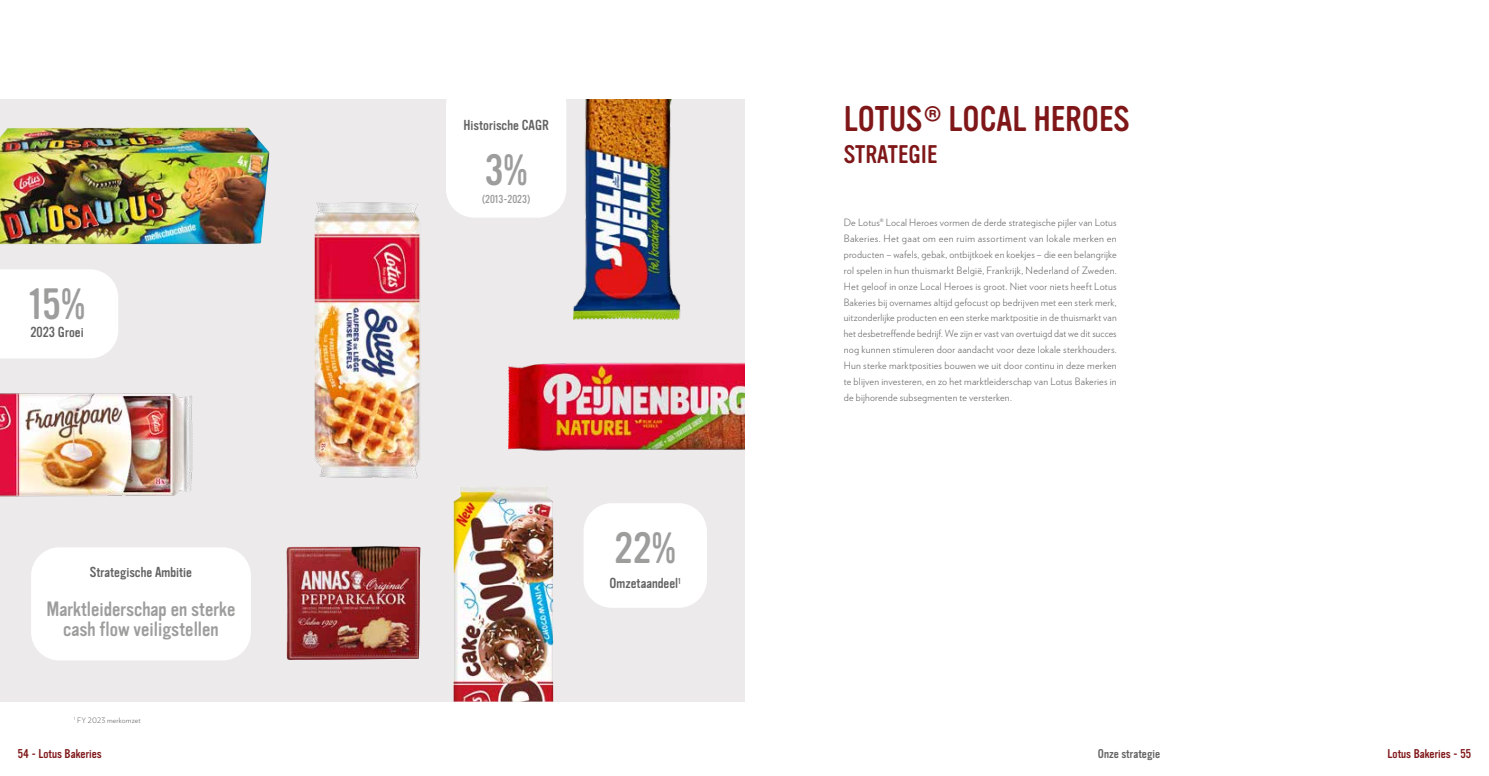
<style>
.page{position:relative;width:1489px;height:776px;background:#fff}
.page>*{position:absolute;margin:0;border:0;box-sizing:border-box;transform-origin:0 0}
.t1{font:43px "Vinyl OT";color:#9d9d9c}
.t2{font:35px "Vinyl OT";color:#7f1719}
.t3{font:25px "Vinyl OT";color:#7f1719}
.t4{font:20.38px/20.4px "Vinyl OT";color:#9d9d9c;text-align:center}
.t5{font:14.25px "Vinyl OT";color:#646363}
.t6{font:12.5px "Vinyl OT";color:#7f1719}
.t7{font:12.5px "Vinyl OT";color:#646363}
.t8{font:11.25px "Vinyl OT";color:#9d9d9c}
.t9{font:300 10px/15.9px "Verlag";letter-spacing:.02em;color:#646363;text-align:justify}
.t10{font:300 7.5px "Verlag";letter-spacing:.03em;color:#646363}
</style>
<div class="page">
<div style="left:0;top:99px;width:744px;height:603px;background:#eceaea"></div>
<img style="left:0;top:393px;width:193px;height:104px">
<div style="left:583px;top:503px;width:124px;height:105px;background:#fff;border-radius:28px"></div>
<div style="left:446px;top:76px;width:120px;height:142px;background:#fff;border-radius:28px"></div>
<div style="left:0;top:269px;width:118px;height:89px;background:#fff"></div>
<img style="left:584px;top:99px;width:88px;height:138px">
<img style="left:508px;top:237px;width:236px;height:340px">
<img style="left:314px;top:202px;width:106px;height:276px">
<img style="left:286px;top:546px;width:134px;height:114px">
<img style="left:453px;top:485px;width:100px;height:217px">
<div style="left:31px;top:547px;width:220px;height:113px;background:#fff;border-radius:28px"></div>
<img style="left:0;top:127px;width:269px;height:117px">
<h1 class="t1" style="left:29px;top:280px;width:58px">15%</h1>
<h3 class="t5" style="left:30px;top:325px;width:55px">2023 Groei</h3>
<h3 class="t5" style="left:90px;top:565px;width:104px">Strategische Ambitie</h3>
<h3 class="t4" style="left:46px;top:599px;width:191px">Marktleiderschap en sterke cash flow veiligstellen</h3>
<p class="t10" style="left:74px;top:715px;width:68px"><sup>1</sup> FY 2023 merkomzet</p>
<h3 class="t5" style="left:463px;top:117px;width:87px">Historische CAGR</h3>
<h1 class="t1" style="left:485px;top:146px;width:44px">3%</h1>
<p class="t8" style="left:482px;top:193px;width:50px">(2013-2023)</p>
<h1 class="t1" style="left:614px;top:524px;width:63px">22%</h1>
<h3 class="t5" style="left:609px;top:576px;width:73px">Omzetaandeel<sup>1</sup></h3>
<h2 class="t2" style="left:843px;top:100px;width:287px">LOTUS® LOCAL HEROES</h2>
<h3 class="t3" style="left:843px;top:140px;width:95px">STRATEGIE</h3>
<p class="t9" style="left:843px;top:214px;width:274px">De Lotus® Local Heroes vormen de derde strategische pijler van Lotus Bakeries. Het gaat om een ruim assortiment van lokale merken en producten – wafels, gebak, ontbijtkoek en koekjes – die een belangrijke rol spelen in hun thuismarkt België, Frankrijk, Nederland of Zweden.<br>Het geloof in onze Local Heroes is groot. Niet voor niets heeft Lotus Bakeries bij overnames altijd gefocust op bedrijven met een sterk merk, uitzonderlijke producten en een sterke marktpositie in de thuismarkt van het desbetreffende bedrijf. We zijn er vast van overtuigd dat we dit succes nog kunnen stimuleren door aandacht voor deze lokale sterkhouders.<br>Hun sterke marktposities bouwen we uit door continu in deze merken te blijven investeren, en zo het marktleiderschap van Lotus Bakeries in de bijhorende subsegmenten te versterken.</p>
<p class="t6" style="left:18px;top:747px;width:86px">54 - Lotus Bakeries</p>
<p class="t7" style="left:1097px;top:747px;width:64px">Onze strategie</p>
<p class="t6" style="left:1387px;top:747px;width:85px">Lotus Bakeries - 55</p>
</div>
